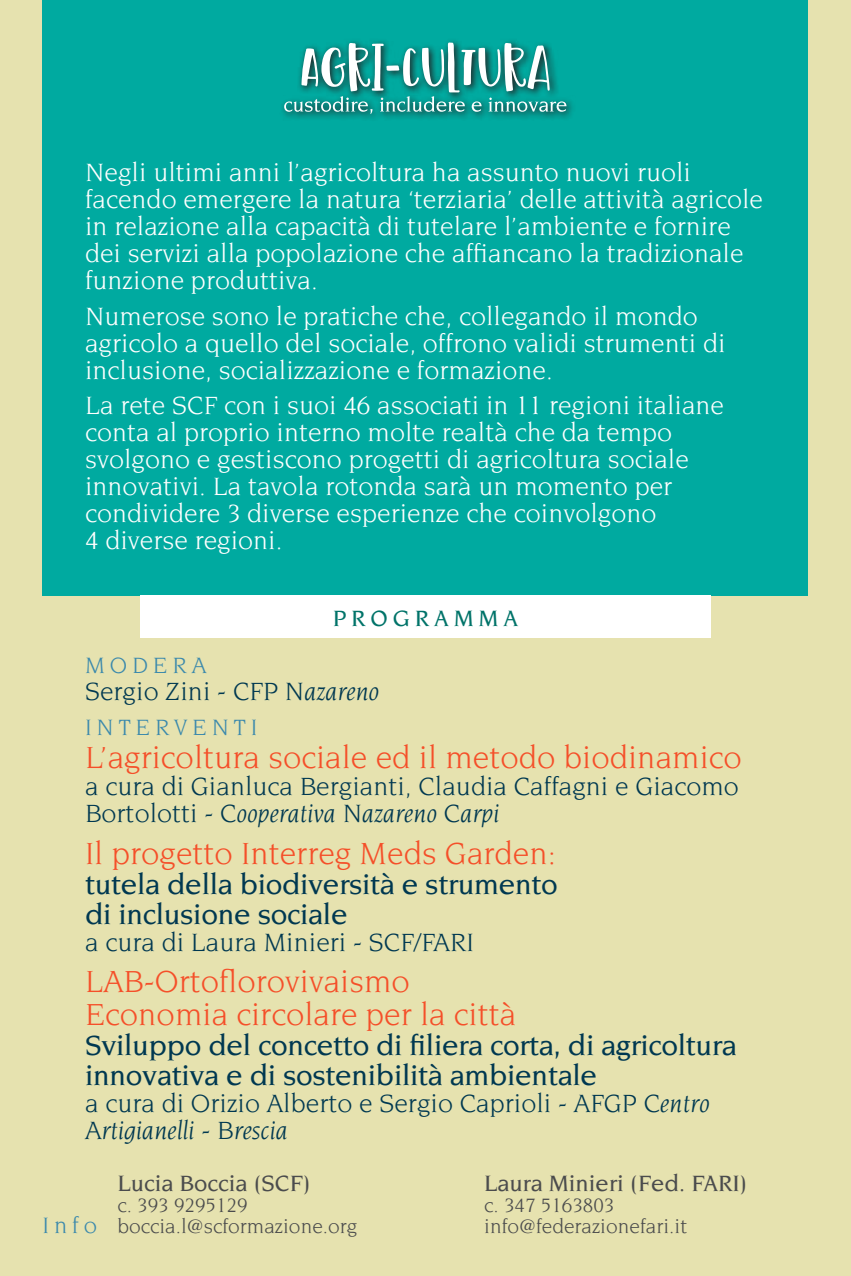
<style>
.page{position:relative;width:851px;height:1276px;background:#fff}
.page>*{position:absolute;margin:0;border:0;box-sizing:border-box;transform-origin:0 0}
.t1{font:33px/33px "Novarese Std";color:#f54f29}
.t2{font:500 30px/30px "Novarese Std";letter-spacing:-.01em;color:#003851}
.t3{font:27px/27px "Novarese Std";color:#fff}
.t4{font:27px/27px "Novarese Std";color:#003851}
.t5{font:italic 27px "Novarese Std";color:#003851}
.t6{font:500 24px "Novarese Std";color:#4b4c4d}
.t7{font:24px "Novarese Std";letter-spacing:.2em;color:#3b89ac}
.t8{font:500 24px "Novarese Std";letter-spacing:.2em;color:#007369}
.t9{font:21px/21px "Novarese Std";color:#4b4c4d}
.s1{font-style:normal}
.s2{font-style:italic}
</style>
<div class="page">
<div style="left:0;top:0;width:850px;height:1276px;background:#e6e2af"></div>
<div style="left:43px;top:0;width:765px;height:595px;background:#00aaa0"></div>
<div style="left:140px;top:595px;width:570px;height:43px;background:#fff"></div>
<svg style="left:282px;top:100px;width:290px;height:18px"></svg>
<svg style="left:284px;top:42px;width:282px;height:72px"></svg>
<p class="t3" style="left:85px;top:159px;width:679px">Negli ultimi anni l’agricoltura ha assunto nuovi ruoli facendo emergere la natura ‘terziaria’ delle attività agricole in relazione alla capacità di tutelare l’ambiente e fornire dei servizi alla popolazione che affiancano la tradizionale funzione produttiva.</p>
<p class="t3" style="left:85px;top:302px;width:642px">Numerose sono le pratiche che, collegando il mondo agricolo a quello del sociale, offrono validi strumenti di inclusione, socializzazione e formazione.</p>
<p class="t3" style="left:85px;top:392px;width:640px">La rete SCF con i suoi 46 associati in 11 regioni italiane conta al proprio interno molte realtà che da tempo svolgono e gestiscono progetti di agricoltura sociale innovativi. La tavola rotonda sarà un momento per condividere 3 diverse esperienze che coinvolgono<br>4 diverse regioni.</p>
<p class="t8" style="left:333px;top:605px;width:187px">PROGRAMMA</p>
<p class="t7" style="left:85px;top:652px;width:123px">MODERA</p>
<p class="t5" style="left:85px;top:676px;width:296px"><span class="s1">Sergio Zini</span> - CFP Nazareno</p>
<p class="t7" style="left:85px;top:714px;width:174px">INTERVENTI</p>
<p class="t1" style="left:85px;top:740px;width:658px">L’agricoltura sociale ed il metodo biodinamico</p>
<p class="t4" style="left:85px;top:772px;width:655px">a cura di Gianluca Bergianti, Claudia Caffagni e Giacomo<br>Bortolotti <span class="s2">- Cooperativa Nazareno Carpi</span></p>
<p class="t1" style="left:85px;top:836px;width:472px">Il progetto Interreg Meds Garden:</p>
<p class="t2" style="left:85px;top:868px;width:474px">tutela della biodiversità e strumento di inclusione sociale</p>
<p class="t4" style="left:85px;top:928px;width:390px">a cura di Laura Minieri <span class="s2">- SCF/FARI</span></p>
<p class="t1" style="left:85px;top:964px;width:432px">LAB-Ortoflorovivaismo<br>Economia circolare per la città</p>
<p class="t2" style="left:85px;top:1030px;width:653px">Sviluppo del concetto di filiera corta, di agricoltura innovativa e di sostenibilità ambientale</p>
<p class="t4" style="left:85px;top:1089px;width:626px">a cura di Orizio Alberto e Sergio Caprioli <span class="s2">- AFGP Centro<br>Artigianelli - Brescia</span></p>
<p class="t7" style="left:43px;top:1212px;width:56px">Info</p>
<p class="t6" style="left:117px;top:1170px;width:195px">Lucia Boccia (SCF)</p>
<p class="t9" style="left:117px;top:1194px;width:241px">c. 393 9295129 boccia.l@scformazione.org</p>
<p class="t6" style="left:484px;top:1170px;width:265px">Laura Minieri (Fed. FARI)</p>
<p class="t9" style="left:484px;top:1194px;width:205px">c. 347 5163803 info@federazionefari.it</p>
</div>
